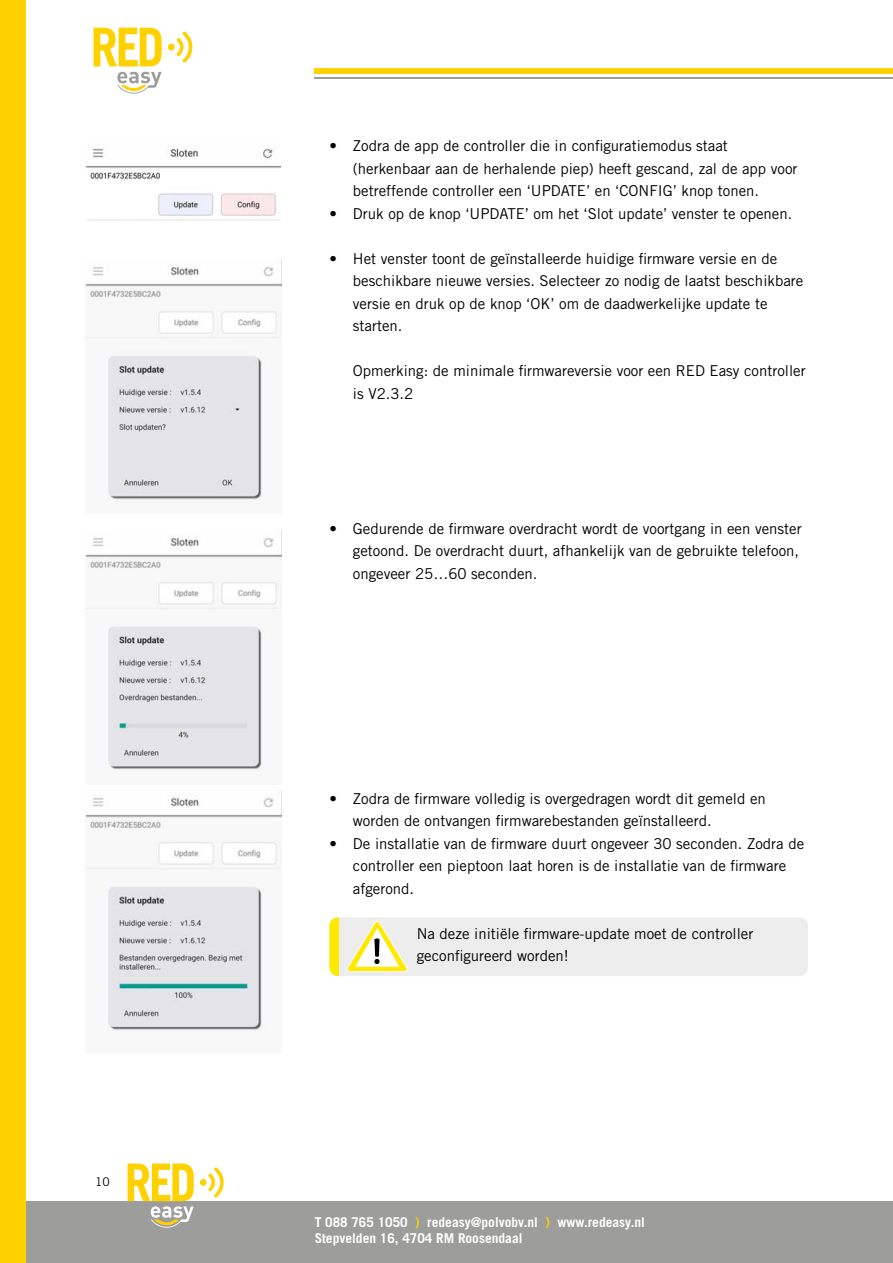
<style>
.page{position:relative;width:893px;height:1263px;background:#fff}
.page>*{position:absolute;margin:0;border:0;box-sizing:border-box;transform-origin:0 0}
.t1{font:15px/22.5px "Trade Gothic LT Std";color:#000}
.t2{font:700 13.5px/16.2px "Trade Gothic LT Std";color:#fff}
.t3{font:12px "Trade Gothic LT Std";color:#000}
.s1{color:#ffd100}
</style>
<div class="page">
<div style="left:0;top:1201px;width:893px;height:62px;background:#9d9d9c"></div>
<hr style="left:315px;top:77px;width:578px;height:2px;background:#9d9d9c">
<div style="left:315px;top:68px;width:578px;height:6px;background:#ffd100"></div>
<div style="left:0;top:0;width:26px;height:1263px;background:#ffd100"></div>
<svg style="left:117px;top:72px;width:45px;height:22px"></svg>
<svg style="left:94px;top:28px;width:68px;height:38px"></svg>
<div style="left:168px;top:44px;width:7px;height:6px;background:#ffd100;border-radius:50%"></div>
<svg style="left:176px;top:31px;width:16px;height:32px"></svg>
<svg style="left:128px;top:1163px;width:66px;height:65px"></svg>
<div style="left:200px;top:1179px;width:6px;height:7px;background:#ffd100;border-radius:50%"></div>
<svg style="left:208px;top:1167px;width:16px;height:30px"></svg>
<div style="left:329px;top:917px;width:479px;height:59px;background:#ededed;border-radius:9px"></div>
<div style="left:329px;top:917px;width:9px;height:59px;background:#ffe900"></div>
<svg style="left:347px;top:921px;width:60px;height:51px"></svg>
<img style="left:86px;top:266px;width:195px;height:236px">
<img style="left:86px;top:537px;width:195px;height:235px">
<img style="left:86px;top:797px;width:195px;height:235px">
<img style="left:85px;top:148px;width:196px;height:73px">
<p class="t3" style="left:95px;top:1175px;width:16px">10</p>
<p class="t1" style="left:353px;top:134px;width:446px;text-indent:-24px">• Zodra de app de controller die in configuratiemodus staat (herkenbaar aan de herhalende piep) heeft gescand, zal de app voor betreffende controller een ‘UPDATE’ en ‘CONFIG’ knop tonen.</p>
<p class="t1" style="left:329px;top:202px;width:465px">• Druk op de knop ‘UPDATE’ om het ‘Slot update’ venster te openen.</p>
<p class="t1" style="left:353px;top:247px;width:452px;text-indent:-24px">• Het venster toont de geïnstalleerde huidige firmware versie en de beschikbare nieuwe versies. Selecteer zo nodig de laatst beschikbare versie en druk op de knop ‘OK’ om de daadwerkelijke update te starten.</p>
<p class="t1" style="left:353px;top:359px;width:454px">Opmerking: de minimale firmwareversie voor een RED Easy controller is V2.3.2</p>
<p class="t1" style="left:353px;top:517px;width:450px;text-indent:-24px">• Gedurende de firmware overdracht wordt de voortgang in een venster getoond. De overdracht duurt, afhankelijk van de gebruikte telefoon, ongeveer 25…60 seconden.</p>
<p class="t1" style="left:353px;top:787px;width:414px;text-indent:-24px">• Zodra de firmware volledig is overgedragen wordt dit gemeld en worden de ontvangen firmwarebestanden geïnstalleerd.</p>
<p class="t1" style="left:353px;top:832px;width:453px;text-indent:-24px">• De installatie van de firmware duurt ongeveer 30 seconden. Zodra de controller een pieptoon laat horen is de installatie van de firmware afgerond.</p>
<p class="t1" style="left:417px;top:922px;width:338px">Na deze initiële firmware-update moet de controller geconfigureerd worden!</p>
<p class="t2" style="left:315px;top:1214px;width:332px">T 088 765 1050 <span class="s1">)</span> redeasy@polvobv.nl <span class="s1">)</span> www.redeasy.nl<br>Stepvelden 16, 4704 RM Roosendaal</p>
</div>
